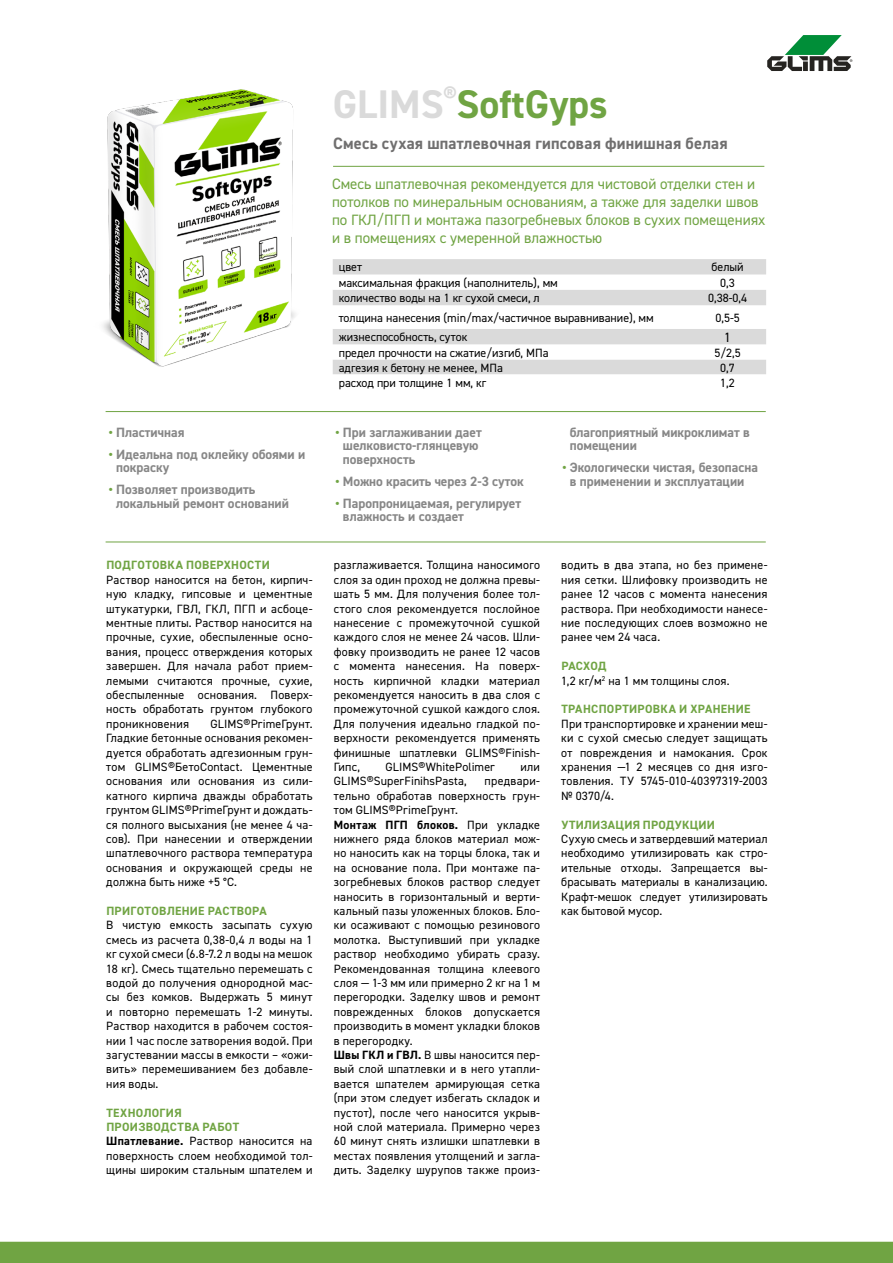
<style>
.page{position:relative;width:893px;height:1263px;background:#fff}
.page>*{position:absolute;margin:0;border:0;box-sizing:border-box;transform-origin:0 0}
.t1{font:700 40.05px "DIN2014";color:#70a443}
.t2{font:700 16.5px "DIN2014";letter-spacing:.015em;color:#706f6f}
.t3{font:15px/18px "DIN2014";color:#70a443}
.t4{font:700 13.5px/13.5px "DIN2014";color:#878787}
.t5{font:13.5px "DIN2014";color:#000}
.t6{font:12px/14.4px "DIN2014";letter-spacing:.02em;color:#000;text-align:justify}
.t7{font:12px "DIN2014";color:#000}
.t8{font:700 12px "DIN2014";letter-spacing:.025em;color:#70a443}
.s1{color:#70a443}
.s2{font-weight:700;color:#70a443}
.s3{font-weight:700}
.s4{color:#dadada}
</style>
<div class="page">
<div style="left:0;top:1242px;width:893px;height:21px;background:#70a443"></div>
<svg style="left:767px;top:35px;width:85px;height:36px"></svg>
<hr style="left:333px;top:166px;width:431px;height:1px;background:#70a443">
<img style="left:103px;top:89px;width:192px;height:278px">
<hr style="left:106px;top:541px;width:660px;height:1px;background:#70a443">
<hr style="left:106px;top:411px;width:660px;height:1px;background:#70a443">
<svg style="left:333px;top:259px;width:433px;height:115px"></svg>
<svg style="left:333px;top:290px;width:433px;height:54px"></svg>
<p class="t4" style="left:109px;top:425px;width:77px"><span class="s1">•</span> Пластичная</p>
<p class="t4" style="left:116px;top:447px;width:191px;text-indent:-7px"><span class="s1">•</span> Идеальна под оклейку обоями и покраску</p>
<p class="t4" style="left:116px;top:483px;width:174px;text-indent:-7px"><span class="s1">•</span> Позволяет производить локальный ремонт оснований</p>
<p class="t8" style="left:106px;top:557px;width:165px">ПОДГОТОВКА ПОВЕРХНОСТИ</p>
<p class="t6" style="left:106px;top:572px;width:208px">Раствор наносится на бетон, кирпич&shy;ную кладку, гипсовые и цементные штукатурки, ГВЛ, ГКЛ, ПГП и асбоце&shy;ментные плиты. Раствор наносится на прочные, сухие, обеспыленные осно&shy;вания, процесс отверждения которых завершен. Для начала работ прием&shy;лемыми считаются прочные, сухие, обеспыленные основания. Поверх&shy;ность обработать грунтом глубокого проникновения</p>
<p class="t6" style="left:106px;top:716px;width:208px;text-indent:104px">GLIMS®PrimeГрунт.<br>Гладкие бетонные основания рекомен&shy;дуется обработать адгезионным грун&shy;том GLIMS®БетоContact. Цементные основания или основания из сили&shy;катного кирпича дважды обработать грунтом GLIMS®PrimeГрунт и дождать&shy;ся полного высыхания (не менее 4 ча&shy;сов). При нанесении и отверждении шпатлевочного раствора температура основания и окружающей среды не должна быть ниже +5 °С.</p>
<p class="t8" style="left:106px;top:903px;width:162px">ПРИГОТОВЛЕНИЕ РАСТВОРА</p>
<p class="t6" style="left:106px;top:918px;width:208px">В чистую емкость засыпать сухую смесь из расчета 0,38-0,4 л воды на 1 кг сухой смеси (6.8-7.2 л воды на мешок 18 кг). Смесь тщательно перемешать с водой до получения однородной мас&shy;сы без комков. Выдержать 5 минут и повторно перемешать 1-2 минуты.<br>Раствор находится в рабочем состоя&shy;нии 1 час после затворения водой. При загустевании массы в емкости – «ожи&shy;вить» перемешиванием без добавле&shy;ния воды.</p>
<p class="t6" style="left:106px;top:1105px;width:208px;text-align:left"><span class="s2">ТЕХНОЛОГИЯ<br>ПРОИЗВОДСТВА РАБОТ<br></span><span class="s3">Шпатлевание.</span> Раствор наносится на поверхность слоем необходимой тол&shy;щины широким стальным шпателем и</p>
<h1 class="t1" style="left:333px;top:77px;width:277px"><span class="s4">GLIMS</span><sup>®</sup>SoftGyps</h1>
<h2 class="t2" style="left:333px;top:132px;width:396px">Смесь сухая шпатлевочная гипсовая финишная белая</h2>
<p class="t3" style="left:332px;top:174px;width:435px">Смесь шпатлевочная рекомендуется для чистовой отделки стен и потолков по минеральным основаниям, а также для заделки швов по ГКЛ/ПГП и монтажа пазогребневых блоков в сухих помещениях и в помещениях с умеренной влажностью</p>
<p class="t6" style="left:339px;top:260px;width:25px">цвет</p>
<p class="t6" style="left:712px;top:260px;width:33px">белый</p>
<p class="t7" style="left:339px;top:275px;width:221px">максимальная фракция (наполнитель), мм</p>
<p class="t6" style="left:720px;top:275px;width:16px">0,3</p>
<p class="t7" style="left:339px;top:291px;width:202px">количество воды на 1 кг сухой смеси, л</p>
<p class="t6" style="left:708px;top:291px;width:41px">0,38-0,4</p>
<p class="t7" style="left:339px;top:310px;width:317px">толщина нанесения (min/max/частичное выравнивание), мм</p>
<p class="t6" style="left:715px;top:310px;width:26px">0,5-5</p>
<p class="t7" style="left:339px;top:330px;width:130px">жизнеспособность, суток</p>
<p class="t5" style="left:724px;top:329px;width:8px">1</p>
<p class="t7" style="left:339px;top:345px;width:212px">предел прочности на сжатие/изгиб, МПа</p>
<p class="t6" style="left:714px;top:345px;width:28px">5/2,5</p>
<p class="t7" style="left:339px;top:360px;width:166px">адгезия к бетону не менее, МПа</p>
<p class="t6" style="left:720px;top:360px;width:16px">0,7</p>
<p class="t7" style="left:339px;top:375px;width:149px">расход при толщине 1 мм, кг</p>
<p class="t6" style="left:720px;top:375px;width:16px">1,2</p>
<p class="t4" style="left:343px;top:425px;width:140px;text-indent:-7px"><span class="s1">•</span> При заглаживании дает шелковисто-глянцевую поверхность</p>
<p class="t4" style="left:336px;top:474px;width:190px"><span class="s1">•</span> Можно красить через 2-3 суток</p>
<p class="t4" style="left:343px;top:496px;width:180px;text-indent:-7px"><span class="s1">•</span> Паропроницаемая, регулирует влажность и создает</p>
<p class="t6" style="left:334px;top:558px;width:208px">разглаживается. Толщина наносимого слоя за один проход не должна превы&shy;шать 5 мм. Для получения более тол&shy;стого слоя рекомендуется послойное нанесение с промежуточной сушкой каждого слоя не менее 24 часов. Шли&shy;фовку производить не ранее 12 часов с момента нанесения. На поверх&shy;ность кирпичной кладки материал рекомендуется наносить в два слоя с промежуточной сушкой каждого слоя.<br>Для получения идеально гладкой по&shy;верхности рекомендуется применять финишные шпатлевки GLIMS®Finish-Гипс,</p>
<p class="t6" style="left:386px;top:759px;width:111px">GLIMS®WhitePolimer</p>
<p class="t6" style="left:520px;top:759px;width:21px">или</p>
<p class="t6" style="left:334px;top:774px;width:134px">GLIMS®SuperFinihsPasta,</p>
<p class="t6" style="left:334px;top:774px;width:208px;text-align:left;text-indent:151px">предвари&shy;тельно обработав поверхность грун&shy;том GLIMS®PrimeГрунт.<br><span class="s3">Монтаж ПГП блоков.</span> При укладке нижнего ряда блоков материал мож&shy;но наносить как на торцы блока, так и на основание пола. При монтаже па&shy;зогребневых блоков раствор следует наносить в горизонтальный и верти&shy;кальный пазы уложенных блоков. Бло&shy;ки осаживают с помощью резинового молотка. Выступивший при укладке раствор необходимо убирать сразу.<br>Рекомендованная толщина клеевого слоя — 1-3 мм или примерно 2 кг на 1 м перегородки. Заделку швов и ремонт поврежденных блоков допускается производить в момент укладки блоков в перегородку.<br><span class="s3">Швы ГКЛ и ГВЛ.</span> В швы наносится пер&shy;вый слой шпатлевки и в него утапли&shy;вается шпателем армирующая сетка (при этом следует избегать складок и пустот), после чего наносится укрыв&shy;ной слой материала. Примерно через 60 минут снять излишки шпатлевки в местах появления утолщений и загла&shy;дить. Заделку шурупов также произ-</p>
<p class="t4" style="left:570px;top:425px;width:182px">благоприятный микроклимат в помещении</p>
<p class="t4" style="left:562px;top:461px;width:197px;text-align:center"><span class="s1">•</span> Экологически чистая, безопасна в применении и эксплуатации</p>
<p class="t6" style="left:561px;top:558px;width:208px">водить в два этапа, но без примене&shy;ния сетки. Шлифовку производить не ранее 12 часов с момента нанесения раствора. При необходимости нанесе&shy;ние последующих слоев возможно не ранее чем 24 часа.</p>
<p class="t6" style="left:561px;top:658px;width:170px"><span class="s2">РАСХОД<br></span>1,2 кг/м<sup>2</sup> на 1 мм толщины слоя.</p>
<p class="t8" style="left:561px;top:701px;width:191px">ТРАНСПОРТИРОВКА И ХРАНЕНИЕ</p>
<p class="t6" style="left:561px;top:716px;width:208px">При транспортировке и хранении меш&shy;ки с сухой смесью следует защищать от повреждения и намокания. Срок хранения —1 2 месяцев со дня изго&shy;товления. ТУ 5745-010-40397319-2003 № 0370/4.</p>
<p class="t8" style="left:561px;top:816px;width:155px">УТИЛИЗАЦИЯ ПРОДУКЦИИ</p>
<p class="t6" style="left:561px;top:831px;width:208px">Сухую смесь и затвердевший материал необходимо утилизировать как стро&shy;ительные отходы. Запрещается вы&shy;брасывать материалы в канализацию.<br>Крафт-мешок следует утилизировать как бытовой мусор.</p>
</div>
